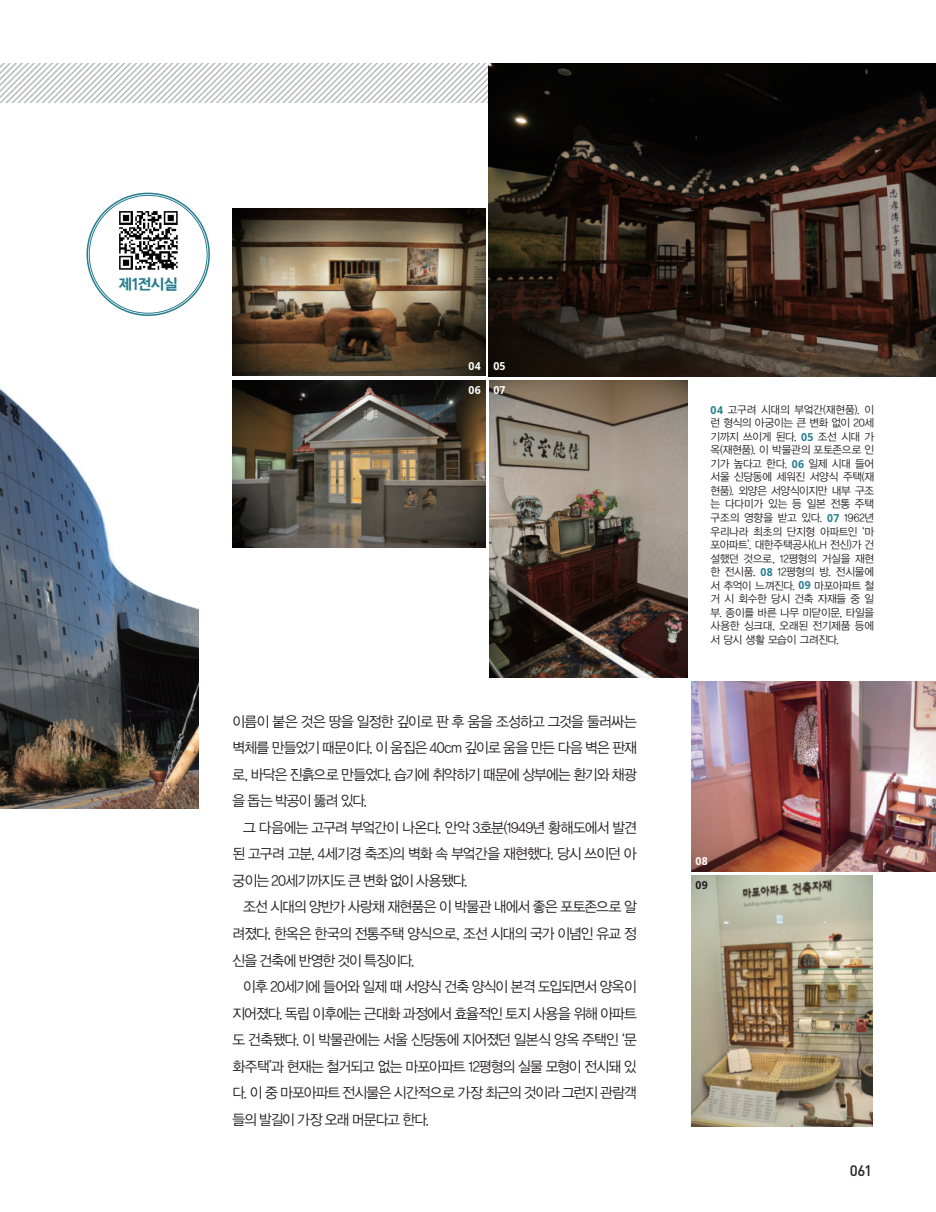
<style>
.page{position:relative;width:936px;height:1212px;background:#fff}
.page>*{position:absolute;margin:0;border:0;box-sizing:border-box;transform-origin:0 0}
.t1{font:16.5px "Yi Sun Shin Dotum B";letter-spacing:-.055em;color:#277c8e}
.t2{font:500 15px "DIN";color:#231f20}
.t3{font:14.55px/26.5px "YDVYGO Std 12";letter-spacing:-.055em;color:#231f20;text-align:justify;scale:.95 1}
.t4{font:10.95px/13.5px "YDVYGO Std 12";letter-spacing:-.025em;color:#231f20;text-align:justify;scale:.96 1}
.t5{font:700 10.95px/23.7px "Noto Sans";letter-spacing:.015em;color:#fff;scale:.96 1}
.t6{font:700 10.95px "Noto Sans";color:#231f20;scale:.96 1}
.s1{font-family:"Noto Sans";font-weight:700;color:#277c8e}
</style>
<div class="page">
<svg style="left:0;top:64px;width:489px;height:39px"></svg>
<img style="left:232px;top:380px;width:253px;height:168px">
<img style="left:489px;top:380px;width:198px;height:298px">
<img style="left:232px;top:208px;width:253px;height:168px">
<img style="left:691px;top:682px;width:244px;height:189px">
<img style="left:489px;top:64px;width:446px;height:312px">
<img style="left:691px;top:875px;width:181px;height:252px">
<img style="left:0;top:213px;width:198px;height:596px">
<div style="left:88px;top:194px;width:120px;height:120px;background:#fff;border-radius:50%"></div>
<img style="left:119px;top:211px;width:59px;height:59px">
<p class="t1" style="left:118px;top:275px;width:61px">제1전시실</p>
<p class="t5" style="left:468px;top:354px;width:40px">04 05<br>06</p>
<p class="t5" style="left:493px;top:378px;width:14px">07</p>
<p class="t3" style="left:232px;top:708px;width:427px">이름이 붙은 것은 땅을 일정한 깊이로 판 후 움을 조성하고 그것을 둘러싸는 벽체를 만들었기 때문이다. 이 움집은 40cm 깊이로 움을 만든 다음 벽은 판재 로, 바닥은 진흙으로 만들었다. 습기에 취약하기 때문에 상부에는 환기와 채광 을 돕는 박공이 뚫려 있다.</p>
<p class="t3" style="left:232px;top:814px;width:427px;text-indent:11px">그 다음에는 고구려 부엌간이 나온다. 안악 3호분(1949년 황해도에서 발견 된 고구려 고분, 4세기경 축조)의 벽화 속 부엌간을 재현했다. 당시 쓰이던 아 궁이는 20세기까지도 큰 변화 없이 사용됐다.</p>
<p class="t3" style="left:232px;top:894px;width:427px;text-indent:11px">조선 시대의 양반가 사랑채 재현품은 이 박물관 내에서 좋은 포토존으로 알 려졌다. 한옥은 한국의 전통주택 양식으로, 조선 시대의 국가 이념인 유교 정 신을 건축에 반영한 것이 특징이다.</p>
<p class="t3" style="left:232px;top:974px;width:427px;text-indent:11px">이후 20세기에 들어와 일제 때 서양식 건축 양식이 본격 도입되면서 양옥이 지어졌다. 독립 이후에는 근대화 과정에서 효율적인 토지 사용을 위해 아파트 도 건축됐다. 이 박물관에는 서울 신당동에 지어졌던 일본식 양옥 주택인 ‘문 화주택’과 현재는 철거되고 없는 마포아파트 12평형의 실물 모형이 전시돼 있 다. 이 중 마포아파트 전시물은 시간적으로 가장 최근의 것이라 그런지 관람객 들의 발길이 가장 오래 머문다고 한다.</p>
<p class="t4" style="left:710px;top:403px;width:172px"><span class="s1">04</span> 고구려 시대의 부엌간(재현품). 이 런 형식의 아궁이는 큰 변화 없이 20세 기까지 쓰이게 된다. <span class="s1">05</span> 조선 시대 가 옥(재현품). 이 박물관의 포토존으로 인 기가 높다고 한다. <span class="s1">06</span> 일제 시대 들어 서울 신당동에 세워진 서양식 주택(재 현품). 외양은 서양식이지만 내부 구조 는 다다미가 있는 등 일본 전통 주택 구조의 영향을 받고 있다. <span class="s1">07</span> 1962년 우리나라 최초의 단지형 아파트인 ‘마 포아파트’. 대한주택공사(LH 전신)가 건 설했던 것으로, 12평형의 거실을 재현 한 전시품. <span class="s1">08</span> 12평형의 방. 전시물에 서 추억이 느껴진다. <span class="s1">09</span> 마포아파트 철 거 시 회수한 당시 건축 자재들 중 일 부. 종이를 바른 나무 미닫이문, 타일을 사용한 싱크대, 오래된 전기제품 등에 서 당시 생활 모습이 그려진다.</p>
<p class="t5" style="left:695px;top:849px;width:14px">08</p>
<p class="t6" style="left:695px;top:878px;width:14px">09</p>
<p class="t2" style="left:849px;top:1162px;width:24px">061</p>
</div>
